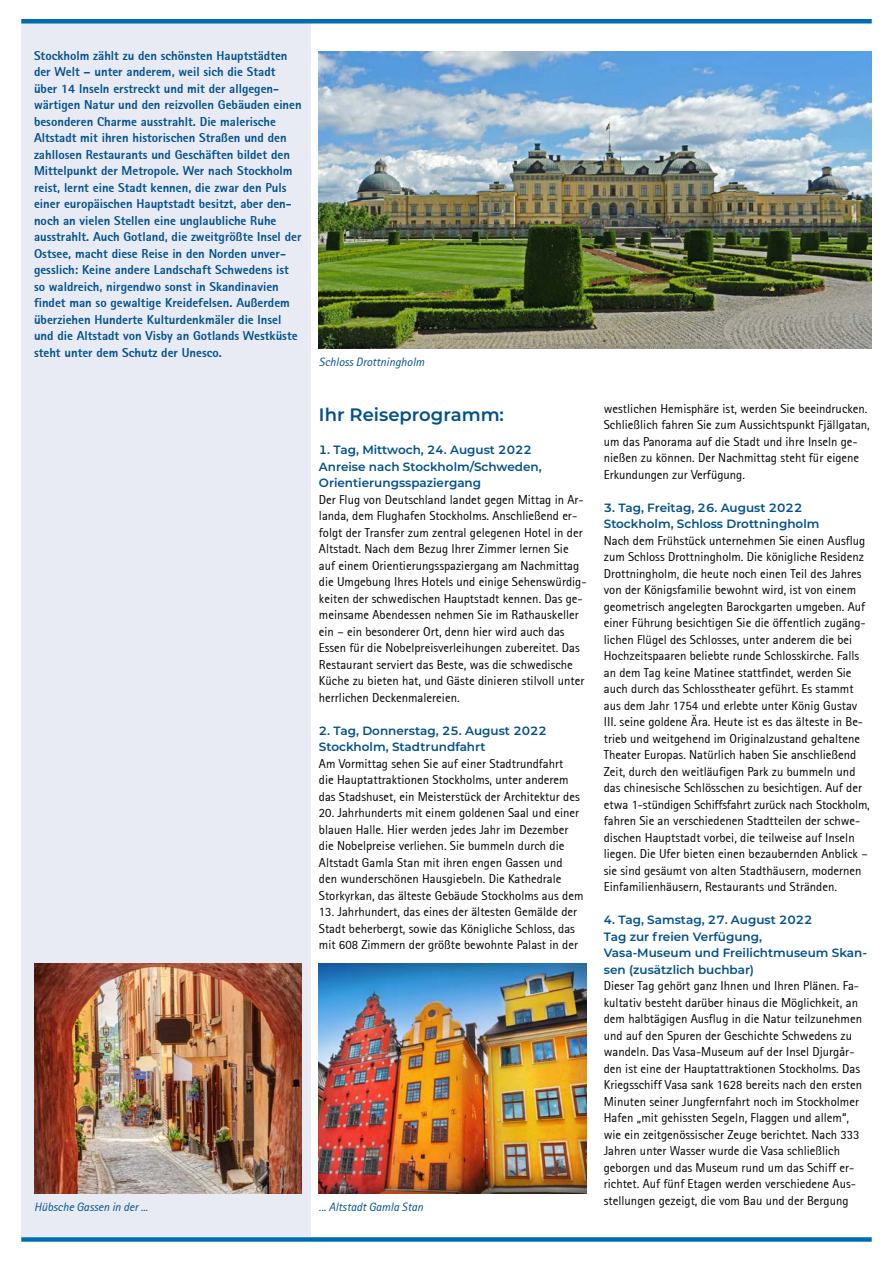
<style>
.page{position:relative;width:893px;height:1263px;background:#fff}
.page>*{position:absolute;margin:0;border:0;box-sizing:border-box;transform-origin:0 0}
.t1{font:600 18px "Montserrat";color:#00508c}
.t2{font:12.75px/16.5px "Rotis Sans Serif";color:#000}
.t3{font:800 12.75px/16.5px "Rotis Sans Serif";color:#00508c}
.t4{font:600 12px/16.5px "Montserrat";color:#00508c}
.t5{font:italic 12px "Rotis Sans Serif";color:#00508c}
</style>
<div class="page">
<div style="left:21px;top:24px;width:289px;height:1213px;background:#e9ebf4"></div>
<div style="left:21px;top:19px;width:851px;height:5px;background:#006db1"></div>
<div style="left:21px;top:1237px;width:851px;height:5px;background:#006db1"></div>
<img style="left:319px;top:51px;width:553px;height:298px">
<img style="left:319px;top:964px;width:268px;height:230px">
<img style="left:34px;top:964px;width:268px;height:230px">
<p class="t3" style="left:34px;top:47px;width:269px">Stockholm zählt zu den schönsten Hauptstädten der Welt – unter anderem, weil sich die Stadt über 14 Inseln erstreckt und mit der allgegen&shy;wärtigen Natur und den reizvollen Gebäuden einen besonderen Charme ausstrahlt. Die malerische Altstadt mit ihren historischen Straßen und den zahllosen Restaurants und Geschäften bildet den Mittelpunkt der Metropole. Wer nach Stockholm reist, lernt eine Stadt kennen, die zwar den Puls einer europäischen Hauptstadt besitzt, aber den&shy;noch an vielen Stellen eine unglaubliche Ruhe ausstrahlt. Auch Gotland, die zweitgrößte Insel der Ostsee, macht diese Reise in den Norden unver&shy;gesslich: Keine andere Landschaft Schwedens ist so waldreich, nirgendwo sonst in Skandinavien findet man so gewaltige Kreidefelsen. Außerdem überziehen Hunderte Kulturdenkmäler die Insel und die Altstadt von Visby an Gotlands Westküste steht unter dem Schutz der Unesco.</p>
<p class="t5" style="left:319px;top:354px;width:107px">Schloss Drottningholm</p>
<h1 class="t1" style="left:319px;top:402px;width:187px">Ihr Reiseprogramm:</h1>
<p class="t4" style="left:319px;top:441px;width:224px">1. Tag, Mittwoch, 24. August 2022<br>Anreise nach Stockholm/Schweden,<br>Orientierungsspaziergang</p>
<p class="t2" style="left:319px;top:491px;width:269px">Der Flug von Deutschland landet gegen Mittag in Ar&shy;landa, dem Flughafen Stockholms. Anschließend er&shy;folgt der Transfer zum zentral gelegenen Hotel in der Altstadt. Nach dem Bezug Ihrer Zimmer lernen Sie auf einem Orientierungsspaziergang am Nachmittag die Umgebung Ihres Hotels und einige Sehenswürdig&shy;keiten der schwedischen Hauptstadt kennen. Das ge&shy;meinsame Abendessen nehmen Sie im Rathauskeller ein – ein besonderer Ort, denn hier wird auch das Essen für die Nobelpreisverleihungen zubereitet. Das Restaurant serviert das Beste, was die schwedische Küche zu bieten hat, und Gäste dinieren stilvoll unter herrlichen Deckenmalereien.</p>
<p class="t4" style="left:319px;top:722px;width:229px">2. Tag, Donnerstag, 25. August 2022<br>Stockholm, Stadtrundfahrt</p>
<p class="t2" style="left:319px;top:755px;width:262px">Am Vormittag sehen Sie auf einer Stadtrundfahrt die Hauptattraktionen Stockholms, unter anderem das Stadshuset, ein Meisterstück der Architektur des</p>
<p class="t2" style="left:319px;top:805px;width:266px">20. Jahrhunderts mit einem goldenen Saal und einer blauen Halle. Hier werden jedes Jahr im Dezember die Nobelpreise verliehen. Sie bummeln durch die Altstadt Gamla Stan mit ihren engen Gassen und den wunderschönen Hausgiebeln. Die Kathedrale Storkyrkan, das älteste Gebäude Stockholms aus dem</p>
<p class="t2" style="left:319px;top:904px;width:261px">13. Jahrhundert, das eines der ältesten Gemälde der<br>Stadt beherbergt, sowie das Königliche Schloss, das mit 608 Zimmern der größte bewohnte Palast in der</p>
<p class="t5" style="left:34px;top:1200px;width:115px">Hübsche Gassen in der ...</p>
<p class="t5" style="left:319px;top:1200px;width:106px">... Altstadt Gamla Stan</p>
<p class="t2" style="left:604px;top:400px;width:268px">westlichen Hemisphäre ist, werden Sie beeindrucken.<br>Schließlich fahren Sie zum Aussichtspunkt Fjällgatan, um das Panorama auf die Stadt und ihre Inseln ge&shy;nießen zu können. Der Nachmittag steht für eigene Erkundungen zur Verfügung.</p>
<p class="t4" style="left:604px;top:499px;width:217px">3. Tag, Freitag, 26. August 2022<br>Stockholm, Schloss Drottningholm</p>
<p class="t2" style="left:604px;top:532px;width:268px">Nach dem Frühstück unternehmen Sie einen Ausflug zum Schloss Drottningholm. Die königliche Residenz Drottningholm, die heute noch einen Teil des Jahres von der Königsfamilie bewohnt wird, ist von einem geometrisch angelegten Barockgarten umgeben. Auf einer Führung besichtigen Sie die öffentlich zugäng&shy;lichen Flügel des Schlosses, unter anderem die bei Hochzeitspaaren beliebte runde Schlosskirche. Falls an dem Tag keine Matinee stattfindet, werden Sie auch durch das Schlosstheater geführt. Es stammt aus dem Jahr 1754 und erlebte unter König Gustav III. seine goldene Ära. Heute ist es das älteste in Be&shy;trieb und weitgehend im Originalzustand gehaltene Theater Europas. Natürlich haben Sie anschließend Zeit, durch den weitläufigen Park zu bummeln und das chinesische Schlösschen zu besichtigen. Auf der etwa 1-stündigen Schiffsfahrt zurück nach Stockholm, fahren Sie an verschiedenen Stadtteilen der schwe&shy;dischen Hauptstadt vorbei, die teilweise auf Inseln liegen. Die Ufer bieten einen bezaubernden Anblick – sie sind gesäumt von alten Stadthäusern, modernen Einfamilienhäusern, Restaurants und Stränden.</p>
<p class="t4" style="left:604px;top:911px;width:265px">4. Tag, Samstag, 27. August 2022<br>Tag zur freien Verfügung,<br>Vasa-Museum und Freilichtmuseum Skan&shy;sen (zusätzlich buchbar)</p>
<p class="t2" style="left:604px;top:978px;width:260px">Dieser Tag gehört ganz Ihnen und Ihren Plänen. Fa&shy;kultativ besteht darüber hinaus die Möglichkeit, an dem halbtägigen Ausflug in die Natur teilzunehmen und auf den Spuren der Geschichte Schwedens zu wandeln. Das Vasa-Museum auf der Insel Djurgår&shy;den ist eine der Hauptattraktionen Stockholms. Das Kriegsschiff Vasa sank 1628 bereits nach den ersten Minuten seiner Jungfernfahrt noch im Stockholmer Hafen „mit gehissten Segeln, Flaggen und allem“, wie ein zeitgenössischer Zeuge berichtet. Nach 333<br>Jahren unter Wasser wurde die Vasa schließlich geborgen und das Museum rund um das Schiff er&shy;richtet. Auf fünf Etagen werden verschiedene Aus&shy;stellungen gezeigt, die vom Bau und der Bergung</p>
</div>
